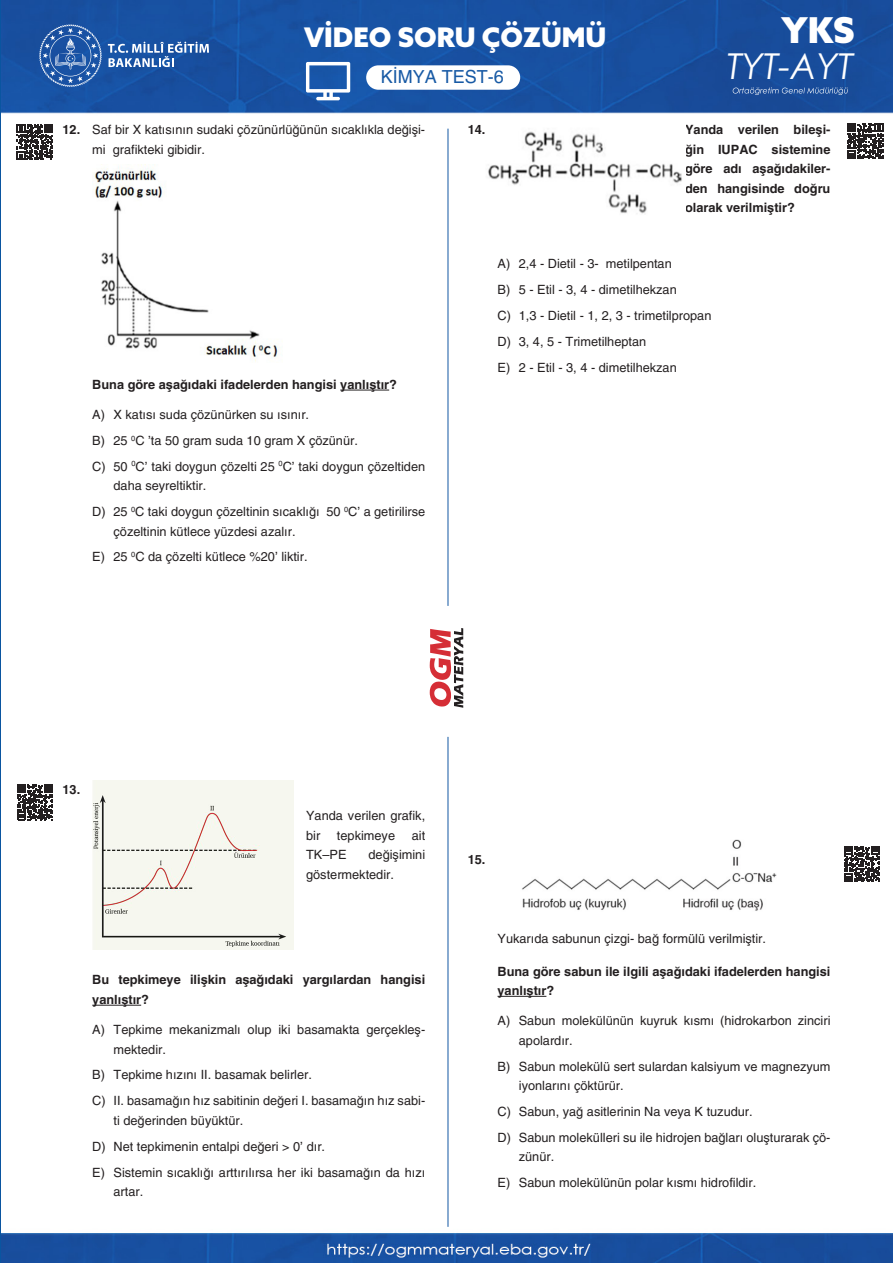
<style>
.page{position:relative;width:893px;height:1263px;background:#fff}
.page>*{position:absolute;margin:0;border:0;box-sizing:border-box;transform-origin:0 0}
.t1{font:italic 35.7px "Century Gothic";color:#fff}
.t2{font:900 35.7px "Azo Sans";color:#fff}
.t3{font:900 27px "Azo Sans";color:#fff}
.t4{font:18px "Helveticasinav";color:#185aa5}
.t5{font:12.75px/26px "Helveticasinav";color:#231f20}
.t6{font:700 12.75px/19.5px "Helveticasinav";color:#231f20}
.s1{font-weight:700}
</style>
<div class="page">
<img style="left:2px;top:0;width:891px;height:1263px">
<hr style="left:448px;top:129px;width:1px;height:477px;background:#1358a3">
<hr style="left:448px;top:737px;width:1px;height:490px;background:#1358a3">
<svg style="left:39px;top:24px;width:63px;height:63px;background:#3a6bb0"></svg>
<svg style="left:108px;top:42px;width:101px;height:25px;background:#5781bb"></svg>
<svg style="left:430px;top:627px;width:33px;height:81px"></svg>
<div style="left:366px;top:65px;width:154px;height:25px;background:#fff;border-radius:12px"></div>
<svg style="left:306px;top:62px;width:44px;height:38px"></svg>
<svg style="left:733px;top:87px;width:115px;height:8px"></svg>
<hr style="left:340px;top:390px;width:49px;height:1px;background:#231f20">
<hr style="left:92px;top:1005px;width:49px;height:1px;background:#231f20">
<img style="left:92px;top:164px;width:191px;height:198px">
<img style="left:92px;top:780px;width:201px;height:169px">
<hr style="left:497px;top:996px;width:49px;height:1px;background:#231f20">
<img style="left:517px;top:837px;width:264px;height:74px">
<svg style="left:847px;top:123px;width:36px;height:36px"></svg>
<svg style="left:844px;top:846px;width:36px;height:36px"></svg>
<svg style="left:17px;top:124px;width:36px;height:36px"></svg>
<svg style="left:17px;top:784px;width:36px;height:36px"></svg>
<img style="left:486px;top:123px;width:199px;height:92px">
<h2 class="t3" style="left:304px;top:19px;width:304px">VİDEO SORU ÇÖZÜMÜ</h2>
<h3 class="t4" style="left:381px;top:67px;width:125px">KİMYA TEST-6</h3>
<h1 class="t2" style="left:781px;top:6px;width:75px">YKS</h1>
<h1 class="t1" style="left:727px;top:41px;width:128px">TYT-AYT</h1>
<p class="t5" style="left:92px;top:120px;width:334px;line-height:19.5px;text-indent:-30px"><span class="s1">12.</span> Saf bir X katısının sudaki çözünürlüğünün sıcaklıkla değişi&shy;mi grafikteki gibidir.</p>
<p class="t6" style="left:92px;top:375px;width:306px">Buna göre aşağıdaki ifadelerden hangisi yanlıştır?</p>
<p class="t5" style="left:92px;top:401px;width:334px">A) X katısı suda çözünürken su ısınır.<br>B) 25 <sup>0</sup>C ’ta 50 gram suda 10 gram X çözünür.<br>C) 50 <sup>0</sup>C’ taki doygun çözelti 25 <sup>0</sup>C’ taki doygun çözeltiden</p>
<p class="t5" style="left:92px;top:473px;width:334px;text-indent:21px">daha seyreltiktir.<br>D) 25 <sup>0</sup>C taki doygun çözeltinin sıcaklığı 50 <sup>0</sup>C’ a getirilirse</p>
<p class="t5" style="left:92px;top:518px;width:217px;text-indent:21px">çözeltinin kütlece yüzdesi azalır.<br>E) 25 <sup>0</sup>C da çözelti kütlece %20’ liktir.</p>
<p class="t6" style="left:468px;top:120px;width:19px">14.</p>
<p class="t6" style="left:685px;top:120px;width:147px;text-align:justify">Yanda verilen bileşi&shy;ğin IUPAC sistemine göre adı aşağıdakiler&shy;den hangisinde doğru olarak verilmiştir?</p>
<p class="t5" style="left:497px;top:251px;width:215px">A) 2,4 - Dietil - 3- metilpentan<br>B) 5 - Etil - 3, 4 - dimetilhekzan<br>C) 1,3 - Dietil - 1, 2, 3 - trimetilpropan<br>D) 3, 4, 5 - Trimetilheptan<br>E) 2 - Etil - 3, 4 - dimetilhekzan</p>
<p class="t6" style="left:63px;top:780px;width:19px">13.</p>
<p class="t5" style="left:306px;top:806px;width:121px;line-height:19.5px">Yanda verilen grafik, bir</p>
<p class="t5" style="left:337px;top:822px;width:60px">tepkimeye</p>
<p class="t5" style="left:412px;top:822px;width:15px">ait</p>
<p class="t5" style="left:306px;top:842px;width:42px">TK–PE</p>
<p class="t5" style="left:306px;top:845px;width:121px;line-height:19.5px;text-indent:62px">değişimini göstermektedir.</p>
<p class="t6" style="left:92px;top:970px;width:334px">Bu tepkimeye ilişkin aşağıdaki yargılardan hangisi yanlıştır?</p>
<p class="t5" style="left:114px;top:1020px;width:313px;line-height:19.5px;text-indent:-21px">A) Tepkime mekanizmalı olup iki basamakta gerçekleş&shy;mektedir.</p>
<p class="t5" style="left:92px;top:1062px;width:334px">B) Tepkime hızını II. basamak belirler.<br>C) II. basamağın hız sabitinin değeri I. basamağın hız sabi-</p>
<p class="t5" style="left:92px;top:1107px;width:334px;text-indent:21px">ti değerinden büyüktür.<br>D) Net tepkimenin entalpi değeri &gt; 0’ dır.<br>E) Sistemin sıcaklığı arttırılırsa her iki basamağın da hızı</p>
<p class="t5" style="left:114px;top:1179px;width:31px">artar.</p>
<p class="t6" style="left:468px;top:849px;width:19px">15.</p>
<p class="t5" style="left:497px;top:926px;width:270px">Yukarıda sabunun çizgi- bağ formülü verilmiştir.</p>
<p class="t6" style="left:497px;top:961px;width:334px">Buna göre sabun ile ilgili aşağıdaki ifadelerden hangisi yanlıştır?</p>
<p class="t5" style="left:519px;top:1011px;width:313px;line-height:19.5px;text-indent:-21px">A) Sabun molekülünün kuyruk kısmı (hidrokarbon zinciri apolardır.</p>
<p class="t5" style="left:519px;top:1056px;width:313px;line-height:19.5px;text-indent:-21px">B) Sabun molekülü sert sulardan kalsiyum ve magnezyum iyonlarını çöktürür.</p>
<p class="t5" style="left:498px;top:1098px;width:334px">C) Sabun, yağ asitlerinin Na veya K tuzudur.<br>D) Sabun molekülleri su ile hidrojen bağları oluşturarak çö-</p>
<p class="t5" style="left:498px;top:1144px;width:260px;text-indent:21px">zünür.<br>E) Sabun molekülünün polar kısmı hidrofildir.</p>
</div>
